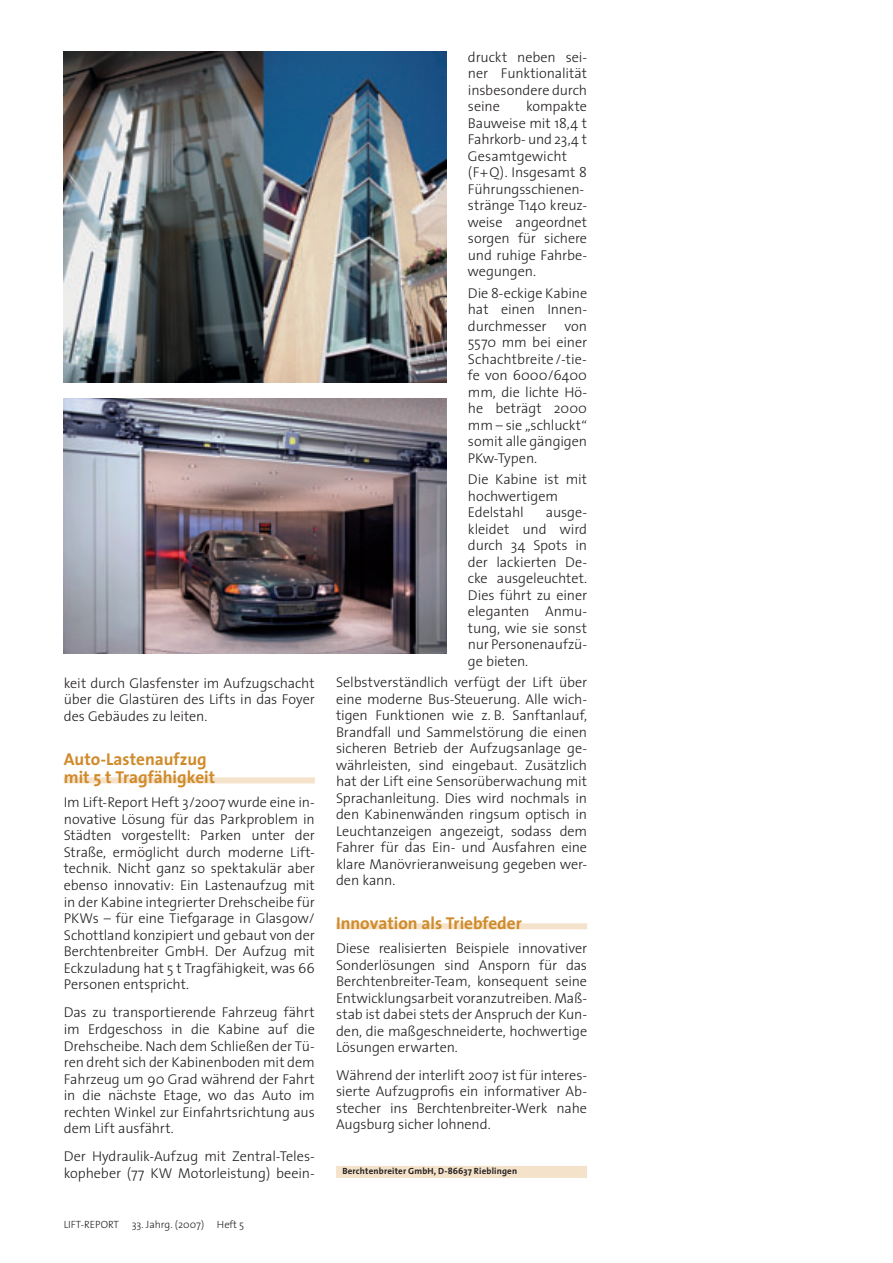
<style>
.page{position:relative;width:893px;height:1263px;background:#fff}
.page>*{position:absolute;margin:0;border:0;box-sizing:border-box;transform-origin:0 0}
.t1{font:700 17.25px/18.8px "Thesis Sans";color:#cf8b2b}
.t2{font:300 14.25px/16.5px "Thesis Sans";letter-spacing:-.01em;color:#231f20;text-align:justify}
.t3{font:300 10.5px "Thesis Sans";color:#231f20}
.t4{font:700 9px "Thesis Sans";letter-spacing:.02em;color:#231f20}
</style>
<div class="page">
<div style="left:64px;top:777px;width:251px;height:6px;background:#f4e2ca"></div>
<div style="left:336px;top:923px;width:251px;height:6px;background:#f4e2ca"></div>
<div style="left:336px;top:1166px;width:251px;height:12px;background:#f4e2ca"></div>
<img style="left:64px;top:398px;width:382px;height:255px">
<img style="left:64px;top:51px;width:382px;height:331px">
<p class="t2" style="left:64px;top:676px;width:252px">keit durch Glasfenster im Aufzugschacht über die Glastüren des Lifts in das Foyer des Gebäudes zu leiten.</p>
<p class="t1" style="left:64px;top:751px;width:153px">Auto-Lastenaufzug mit 5 t Tragfähigkeit</p>
<p class="t2" style="left:64px;top:796px;width:252px">Im Lift-Report Heft 3/2007 wurde eine in&shy;novative Lösung für das Parkproblem in Städten vorgestellt: Parken unter der Straße, ermöglicht durch moderne Lift&shy;technik. Nicht ganz so spektakulär aber ebenso innovativ: Ein Lastenaufzug mit in der Kabine integrierter Drehscheibe für PKWs – für eine Tiefgarage in Glasgow/ Schottland konzipiert und gebaut von der Berchtenbreiter GmbH. Der Aufzug mit Eckzuladung hat 5 t Tragfähigkeit, was 66<br>Personen entspricht.</p>
<p class="t2" style="left:64px;top:1006px;width:252px">Das zu transportierende Fahrzeug fährt im Erdgeschoss in die Kabine auf die Drehscheibe. Nach dem Schließen der Tü&shy;ren dreht sich der Kabinenboden mit dem Fahrzeug um 90 Grad während der Fahrt in die nächste Etage, wo das Auto im rechten Winkel zur Einfahrtsrichtung aus dem Lift ausfährt.</p>
<p class="t2" style="left:64px;top:1150px;width:252px">Der Hydraulik-Aufzug mit Zentral-Teles&shy;kopheber (77 KW Motorleistung) beein-</p>
<p class="t3" style="left:64px;top:1221px;width:182px">LIFT-REPORT 33. Jahrg. (2007) Heft 5</p>
<p class="t2" style="left:468px;top:50px;width:121px">druckt neben sei&shy;ner Funktionalität insbesondere durch seine</p>
<p class="t2" style="left:468px;top:100px;width:121px;text-align:left;text-indent:58px">kompakte<br>Bauweise mit 18,4 t<br>Fahrkorb- und 23,4 t<br>Gesamtgewicht (F+Q). Insgesamt 8<br>Führungsschienen&shy;stränge T140 kreuz&shy;weise angeordnet sorgen für sichere und ruhige Fahrbe&shy;wegungen.</p>
<p class="t2" style="left:468px;top:286px;width:121px">Die 8-eckige Kabine hat einen Innen&shy;durchmesser</p>
<p class="t2" style="left:468px;top:319px;width:121px;text-indent:97px">von 5570 mm bei einer Schachtbreite /-tie&shy;fe von 6000/6400 mm, die lichte Hö&shy;he beträgt 2000 mm – sie „schluckt“ somit alle gängigen PKw-Typen.</p>
<p class="t2" style="left:468px;top:473px;width:121px;text-align:left">Die Kabine ist mit hochwertigem<br>Edelstahl</p>
<p class="t2" style="left:468px;top:506px;width:121px;text-indent:78px">ausge&shy;kleidet und wird durch 34 Spots in der lackierten De&shy;cke ausgeleuchtet.<br>Dies führt zu einer eleganten Anmu&shy;tung, wie sie sonst nur Personenaufzü&shy;ge bieten.</p>
<p class="t2" style="left:336px;top:676px;width:252px">Selbstverständlich verfügt der Lift über eine moderne Bus-Steuerung. Alle wich&shy;tigen Funktionen wie z. B. Sanftanlauf, Brandfall und Sammelstörung die einen sicheren Betrieb der Aufzugsanlage ge&shy;währleisten, sind eingebaut. Zusätzlich hat der Lift eine Sensorüberwachung mit Sprachanleitung. Dies wird nochmals in den Kabinenwänden ringsum optisch in Leuchtanzeigen angezeigt, sodass dem Fahrer für das Ein- und Ausfahren eine klare Manövrieranweisung gegeben wer&shy;den kann.</p>
<p class="t1" style="left:336px;top:916px;width:187px">Innovation als Triebfeder</p>
<p class="t2" style="left:336px;top:941px;width:252px">Diese realisierten Beispiele innovativer Sonderlösungen sind Ansporn für das Berchtenbreiter-Team, konsequent seine Entwicklungsarbeit voranzutreiben. Maß&shy;stab ist dabei stets der Anspruch der Kun&shy;den, die maßgeschneiderte, hochwertige Lösungen erwarten.</p>
<p class="t2" style="left:336px;top:1068px;width:252px">Während der interlift 2007 ist für interes&shy;sierte Aufzugprofis ein informativer Ab&shy;stecher ins Berchtenbreiter-Werk nahe Augsburg sicher lohnend.</p>
<p class="t4" style="left:342px;top:1168px;width:176px">Berchtenbreiter GmbH, D-86637 Rieblingen</p>
</div>
